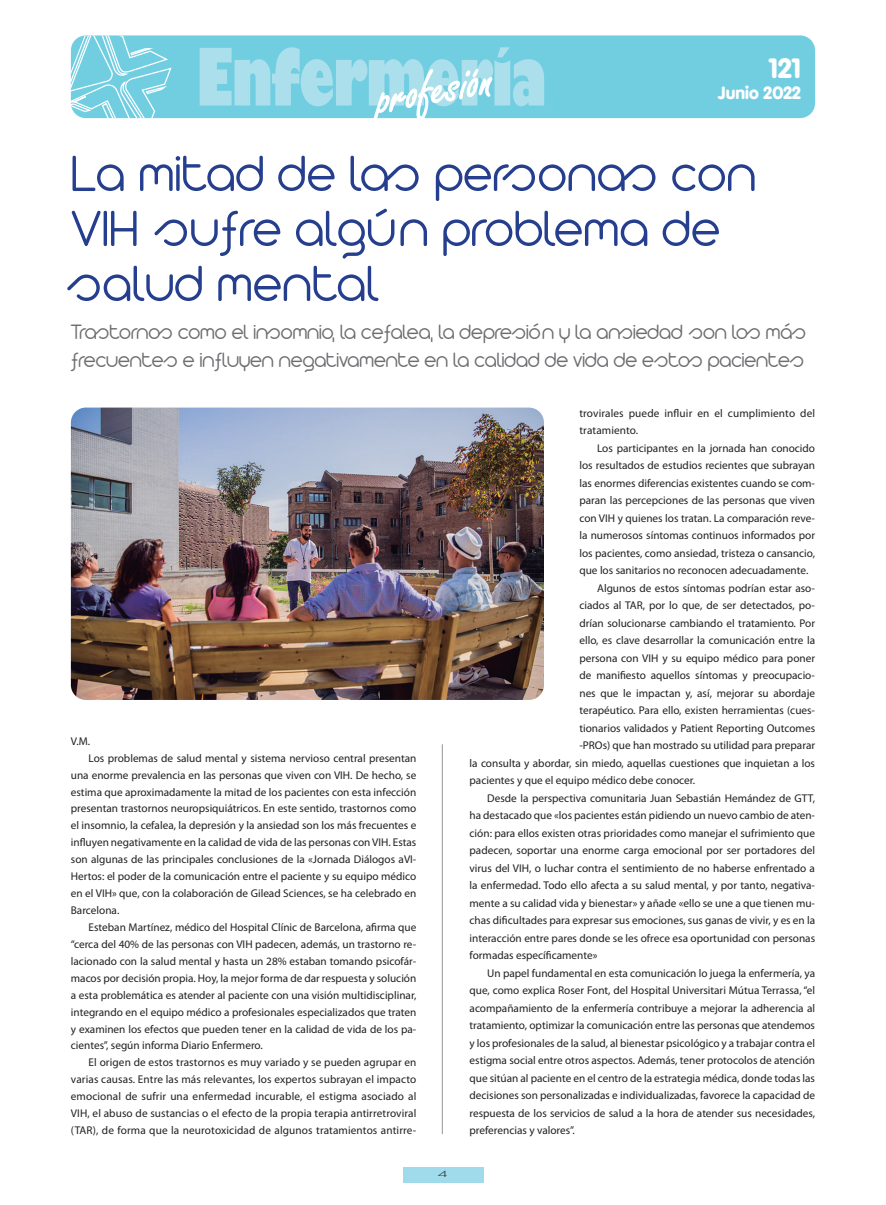
<style>
.page{position:relative;width:886px;height:1205px;background:#fff}
.page>*{position:absolute;margin:0;border:0;box-sizing:border-box;transform-origin:0 0}
.t1{font:300 55px/55px "Arista 2.0 Alternate";letter-spacing:.01em;color:#253f8e}
.t2{font:900 27.5px "VAG Rounded";color:#fff}
.t3{font:300 22.5px/27.5px "Arista 2.0 Alternate";color:#6c6d70}
.t4{font:900 17.5px "VAG Rounded";color:#fff}
.t5{font:11.25px/17.5px "Myriad Pro";color:#231f20;text-align:justify}
.t6{font:11.25px "Myriad Pro";color:#231f20}
.t7{font:300 8.12px "Futura";color:#231f20;scale:2 1}
</style>
<div class="page">
<div style="left:71px;top:35px;width:744px;height:83px;background:#71cee1;border-radius:15px"></div>
<svg style="left:71px;top:35px;width:102px;height:83px"></svg>
<svg style="left:200px;top:47px;width:344px;height:72px"></svg>
<div style="left:403px;top:1167px;width:80px;height:15px;background:#9fdbea"></div>
<img style="left:71px;top:407px;width:473px;height:293px">
<hr style="left:442px;top:744px;width:1px;height:390px;background:#a8a9ad">
<p class="t2" style="left:769px;top:52px;width:34px">121</p>
<p class="t4" style="left:718px;top:82px;width:84px">Junio 2022</p>
<p class="t1" style="left:71px;top:145px;width:686px">La mitad de las personas con<br>VIH sufre algún problema de salud mental</p>
<p class="t3" style="left:71px;top:318px;width:737px">Trastornos como el insomnio, la cefalea, la depresión y la ansiedad son los más frecuentes e influyen negativamente en la calidad de vida de estos pacientes</p>
<p class="t6" style="left:71px;top:735px;width:21px">V.M.</p>
<p class="t5" style="left:71px;top:750px;width:347px;line-height:16.9px;text-indent:18px">Los problemas de salud mental y sistema nervioso central presentan una enorme prevalencia en las personas que viven con VIH. De hecho, se estima que aproximadamente la mitad de los pacientes con esta infección presentan trastornos neuropsiquiátricos. En este sentido, trastornos como el insomnio, la cefalea, la depresión y la ansiedad son los más frecuentes e influyen negativamente en la calidad de vida de las personas con VIH. Estas son algunas de las principales conclusiones de la «Jornada Diálogos aVI-Hertos: el poder de la comunicación entre el paciente y su equipo médico en el VIH» que, con la colaboración de Gilead Sciences, se ha celebrado en Barcelona.</p>
<p class="t5" style="left:71px;top:919px;width:347px;line-height:16.9px;text-indent:18px">Esteban Martínez, médico del Hospital Clínic de Barcelona, afirma que “cerca del 40% de las personas con VIH padecen, además, un trastorno re&shy;lacionado con la salud mental y hasta un 28% estaban tomando psicofár&shy;macos por decisión propia. Hoy, la mejor forma de dar respuesta y solución a esta problemática es atender al paciente con una visión multidisciplinar, integrando en el equipo médico a profesionales especializados que traten y examinen los efectos que pueden tener en la calidad de vida de los pa&shy;cientes”, según informa Diario Enfermero.</p>
<p class="t5" style="left:71px;top:1054px;width:347px;line-height:16.9px;text-indent:18px">El origen de estos trastornos es muy variado y se pueden agrupar en varias causas. Entre las más relevantes, los expertos subrayan el impacto emocional de sufrir una enfermedad incurable, el estigma asociado al VIH, el abuso de sustancias o el efecto de la propia terapia antirretroviral (TAR), de forma que la neurotoxicidad de algunos tratamientos antirre-</p>
<p class="t7" style="left:438px;top:1169px;width:7px">4</p>
<p class="t5" style="left:579px;top:405px;width:237px">trovirales puede influir en el cumplimiento del tratamiento.</p>
<p class="t5" style="left:579px;top:440px;width:237px;text-indent:18px">Los participantes en la jornada han conocido los resultados de estudios recientes que subrayan las enormes diferencias existentes cuando se com&shy;paran las percepciones de las personas que viven con VIH y quienes los tratan. La comparación reve&shy;la numerosos síntomas continuos informados por los pacientes, como ansiedad, tristeza o cansancio, que los sanitarios no reconocen adecuadamente.</p>
<p class="t5" style="left:597px;top:579px;width:219px">Algunos de estos síntomas podrían estar aso-</p>
<p class="t5" style="left:579px;top:597px;width:237px">ciados al TAR, por lo que, de ser detectados, po-</p>
<p class="t5" style="left:579px;top:614px;width:237px">drían solucionarse cambiando el tratamiento. Por</p>
<p class="t5" style="left:579px;top:632px;width:237px">ello, es clave desarrollar la comunicación entre la</p>
<p class="t5" style="left:579px;top:649px;width:237px">persona con VIH y su equipo médico para poner</p>
<p class="t5" style="left:579px;top:667px;width:237px">de manifiesto aquellos síntomas y preocupacio-</p>
<p class="t5" style="left:579px;top:684px;width:237px">nes que le impactan y, así, mejorar su abordaje</p>
<p class="t5" style="left:579px;top:702px;width:237px">terapéutico. Para ello, existen herramientas (cues-</p>
<p class="t5" style="left:579px;top:719px;width:237px">tionarios validados y Patient Reporting Outcomes</p>
<p class="t5" style="left:579px;top:737px;width:237px">-PROs) que han mostrado su utilidad para preparar</p>
<p class="t5" style="left:469px;top:754px;width:347px">la consulta y abordar, sin miedo, aquellas cuestiones que inquietan a los</p>
<p class="t5" style="left:469px;top:772px;width:227px">pacientes y que el equipo médico debe conocer.</p>
<p class="t5" style="left:469px;top:789px;width:347px;text-indent:18px">Desde la perspectiva comunitaria Juan Sebastián Hemández de GTT, ha destacado que «los pacientes están pidiendo un nuevo cambio de aten&shy;ción: para ellos existen otras prioridades como manejar el sufrimiento que padecen, soportar una enorme carga emocional por ser portadores del virus del VIH, o luchar contra el sentimiento de no haberse enfrentado a la enfermedad. Todo ello afecta a su salud mental, y por tanto, negativa&shy;mente a su calidad vida y bienestar» y añade «ello se une a que tienen mu&shy;chas dificultades para expresar sus emociones, sus ganas de vivir, y es en la interacción entre pares donde se les ofrece esa oportunidad con personas formadas específicamente»</p>
<p class="t5" style="left:469px;top:964px;width:347px;text-indent:18px">Un papel fundamental en esta comunicación lo juega la enfermería, ya que, como explica Roser Font, del Hospital Universitari Mútua Terrassa, “el acompañamiento de la enfermería contribuye a mejorar la adherencia al tratamiento, optimizar la comunicación entre las personas que atendemos y los profesionales de la salud, al bienestar psicológico y a trabajar contra el estigma social entre otros aspectos. Además, tener protocolos de atención que sitúan al paciente en el centro de la estrategia médica, donde todas las decisiones son personalizadas e individualizadas, favorece la capacidad de respuesta de los servicios de salud a la hora de atender sus necesidades, preferencias y valores”.</p>
</div>
